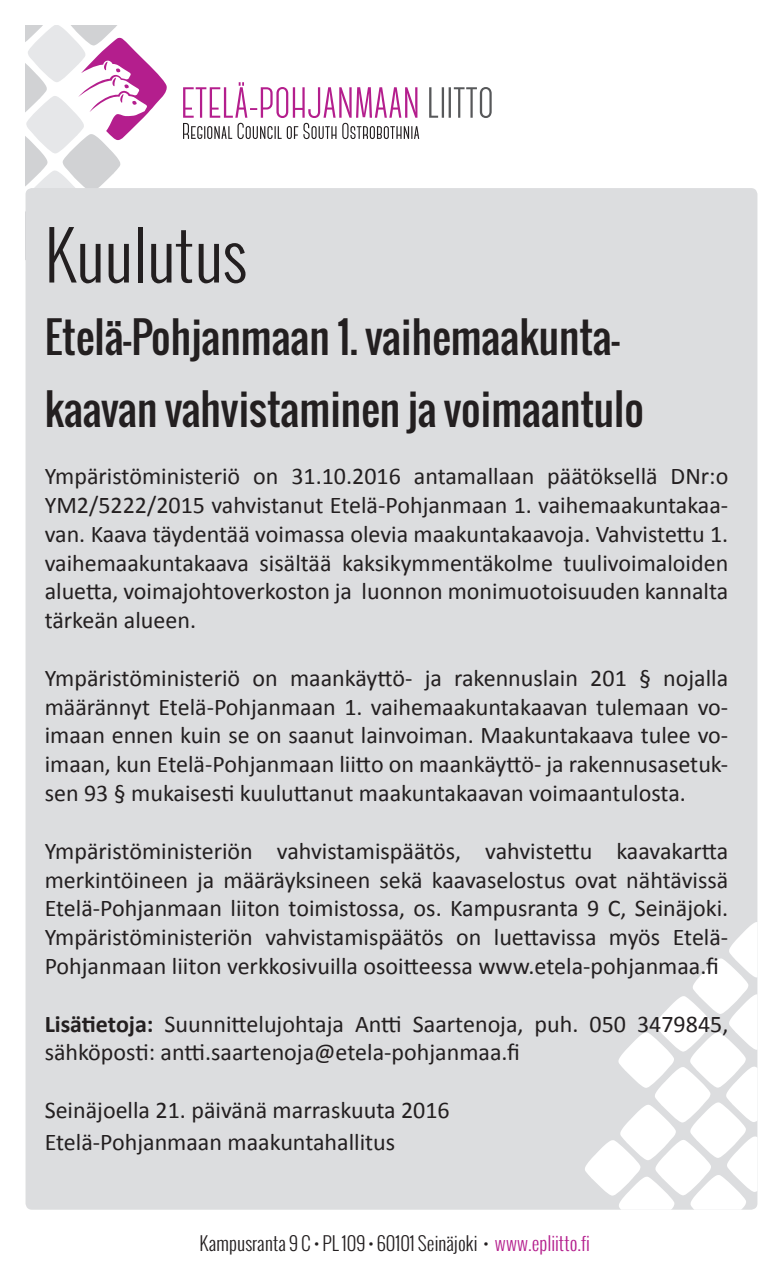
<style>
.page{position:relative;width:783px;height:1276px;background:#fff}
.page>*{position:absolute;margin:0;border:0;box-sizing:border-box;transform-origin:0 0}
.t1{font:300 66px "Oswald";color:#231f20}
.t2{font:42px/72px "Oswald";color:#231f20}
.t3{font:24px/28.8px "Calibri";color:#231f20;text-align:justify}
.t4{font:300 18.9px "Oswald";color:#231f20}
.s1{font-weight:700}
.s2{color:#b41e8d}
</style>
<div class="page">
<svg style="left:429px;top:87px;width:62px;height:31px"></svg>
<svg style="left:183px;top:82px;width:236px;height:57px"></svg>
<svg style="left:26px;top:25px;width:141px;height:167px"></svg>
<div style="left:26px;top:188px;width:731px;height:1021px;background:#dcdddf;border-radius:6px"></div>
<svg style="left:585px;top:922px;width:172px;height:287px"></svg>
<h1 class="t1" style="left:45px;top:210px;width:204px">Kuulutus</h1>
<h2 class="t2" style="left:45px;top:300px;width:600px">Etelä-Pohjanmaan 1. vaihemaakunta&shy;kaavan vahvistaminen ja voimaantulo</h2>
<p class="t3" style="left:45px;top:462px;width:685px">Ympäristöministeriö on 31.10.2016 antamallaan päätöksellä DNr:o YM2/5222/2015 vahvistanut Etelä-Pohjanmaan 1. vaihemaakuntakaa&shy;van. Kaava täydentää voimassa olevia maakuntakaavoja. Vahvistettu 1. vaihemaakuntakaava sisältää kaksikymmentäkolme tuulivoimaloiden aluetta, voimajohtoverkoston ja luonnon monimuotoisuuden kannalta tärkeän alueen.</p>
<p class="t3" style="left:45px;top:663px;width:685px">Ympäristöministeriö on maankäyttö- ja rakennuslain 201 § nojalla määrännyt Etelä-Pohjanmaan 1. vaihemaakuntakaavan tulemaan vo&shy;imaan ennen kuin se on saanut lainvoiman. Maakuntakaava tulee vo&shy;imaan, kun Etelä-Pohjanmaan liitto on maankäyttö- ja rakennusasetuk&shy;sen 93 § mukaisesti kuuluttanut maakuntakaavan voimaantulosta.</p>
<p class="t3" style="left:45px;top:836px;width:685px">Ympäristöministeriön vahvistamispäätös, vahvistettu kaavakartta merkintöineen ja määräyksineen sekä kaavaselostus ovat nähtävissä Etelä-Pohjanmaan liiton toimistossa, os. Kampusranta 9 C, Seinäjoki.<br>Ympäristöministeriön vahvistamispäätös on luettavissa myös Etelä-Pohjanmaan liiton verkkosivuilla osoitteessa www.etela-pohjanmaa.fi</p>
<p class="t3" style="left:45px;top:1009px;width:685px"><span class="s1">Lisätietoja:</span> Suunnittelujohtaja Antti Saartenoja, puh. 050 3479845, sähköposti: antti.saartenoja@etela-pohjanmaa.fi</p>
<p class="t3" style="left:45px;top:1094px;width:406px;line-height:32.4px">Seinäjoella 21. päivänä marraskuuta 2016<br>Etelä-Pohjanmaan maakuntahallitus</p>
<p class="t4" style="left:199px;top:1230px;width:392px">Kampusranta 9 C • PL 109 • 60101 Seinäjoki • <span class="s2">www.epliitto.fi</span></p>
</div>
